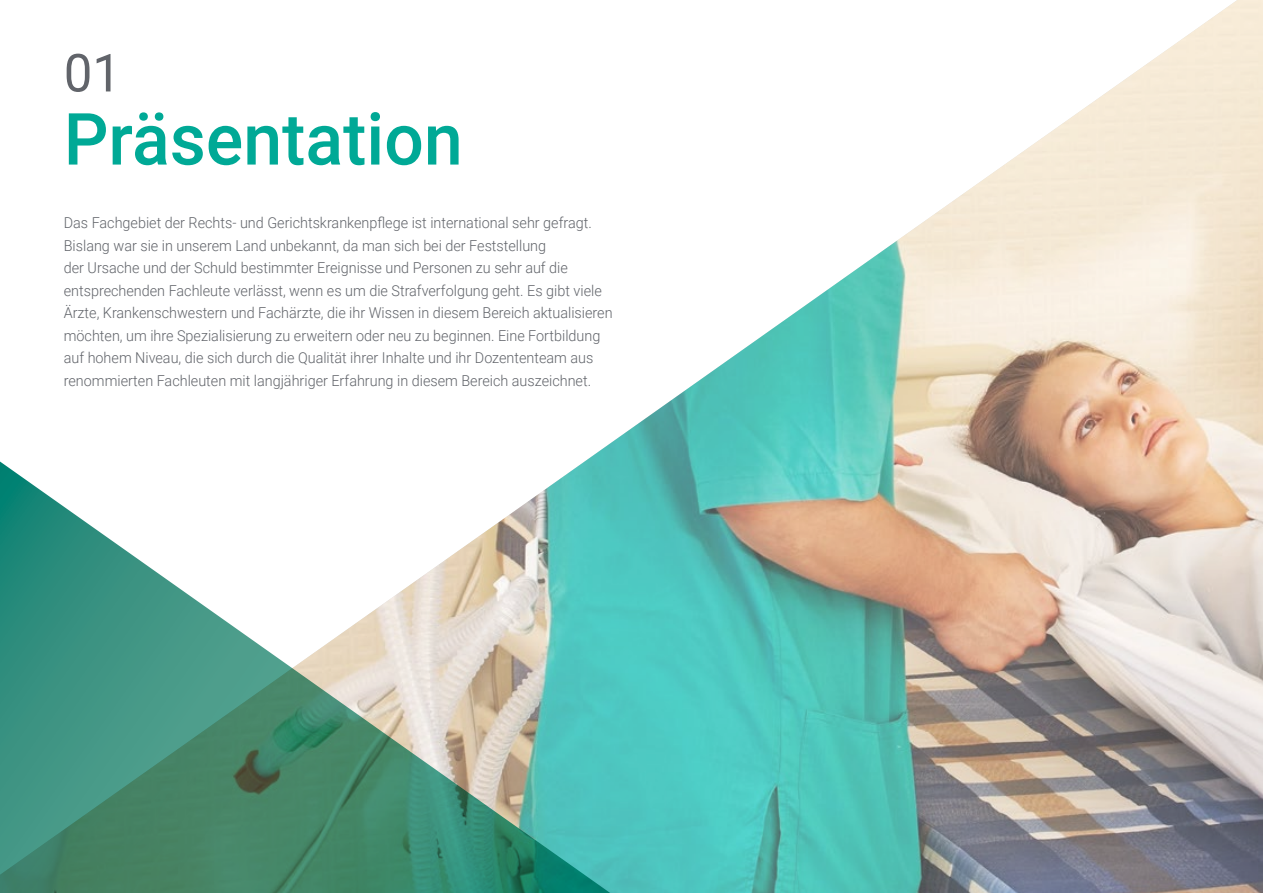
<style>
.page{position:relative;width:1263px;height:893px;background:#fff}
.page>*{position:absolute;margin:0;border:0;box-sizing:border-box;transform-origin:0 0}
.t1{font:500 72px "Roboto";color:#00a996}
.t2{font:52.5px "Roboto";color:#61646a}
.t3{font:300 15px/22.5px "Roboto";color:#61646a;scale:.96 1}
</style>
<div class="page">
<img style="left:606px;top:0;width:657px;height:893px">
<svg style="left:0;top:446px;width:640px;height:447px"></svg>
<h2 class="t2" style="left:64px;top:36px;width:59px">01</h2>
<h1 class="t1" style="left:64px;top:89px;width:400px">Präsentation</h1>
<p class="t3" style="left:64px;top:211px;width:573px">Das Fachgebiet der Rechts- und Gerichtskrankenpflege ist international sehr gefragt.<br>Bislang war sie in unserem Land unbekannt, da man sich bei der Feststellung<br>der Ursache und der Schuld bestimmter Ereignisse und Personen zu sehr auf die entsprechenden Fachleute verlässt, wenn es um die Strafverfolgung geht. Es gibt viele Ärzte, Krankenschwestern und Fachärzte, die ihr Wissen in diesem Bereich aktualisieren möchten, um ihre Spezialisierung zu erweitern oder neu zu beginnen. Eine Fortbildung auf hohem Niveau, die sich durch die Qualität ihrer Inhalte und ihr Dozententeam aus renommierten Fachleuten mit langjähriger Erfahrung in diesem Bereich auszeichnet.</p>
</div>
